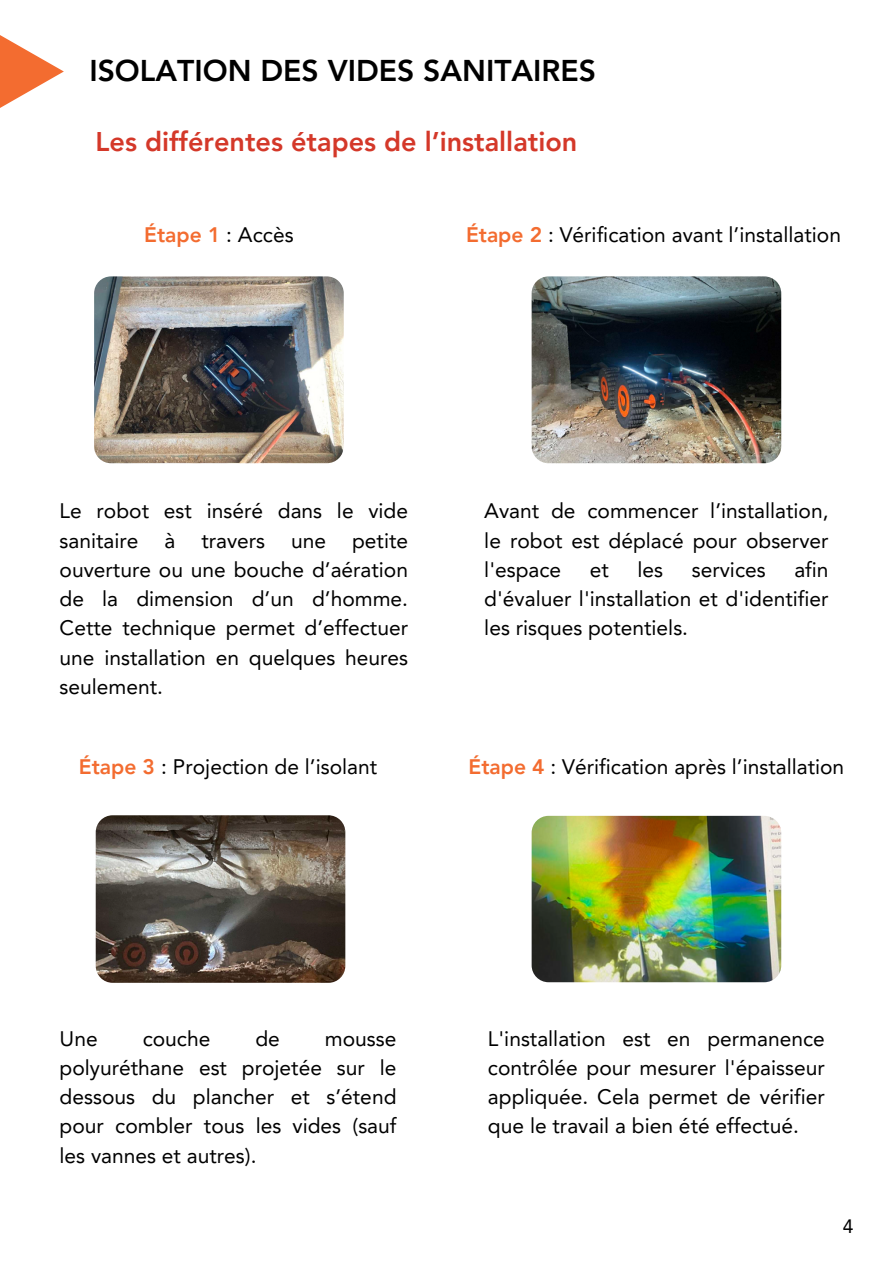
<style>
.page{position:relative;width:893px;height:1264px;background:#fff}
.page>*{position:absolute;margin:0;border:0;box-sizing:border-box;transform-origin:0 0}
.t1{font:800 30px "Avenir LT Pro";color:#000}
.t2{font:800 27px "Avenir LT Pro";color:#d43829}
.t3{font:21px/29.2px "Avenir LT Pro";color:#000;text-align:justify}
.t4{font:800 21px "Avenir LT Pro";color:#f36c30}
.t5{font:19.35px "Avenir LT Pro";color:#000}
.s1{font-weight:400;color:#000}
.s2{font-weight:800;color:#f36c30}
</style>
<div class="page">
<img style="left:94px;top:276px;width:250px;height:187px">
<img style="left:531px;top:276px;width:250px;height:187px">
<img style="left:96px;top:815px;width:249px;height:167px">
<img style="left:531px;top:815px;width:250px;height:167px;border-radius:17px">
<svg style="left:0;top:35px;width:64px;height:73px"></svg>
<p class="t1" style="left:89px;top:59px;width:508px">ISOLATION DES VIDES SANITAIRES</p>
<p class="t2" style="left:95px;top:131px;width:483px">Les différentes étapes de l’installation</p>
<p class="t4" style="left:144px;top:226px;width:151px">Étape 1 <span class="s1">: Accès</span></p>
<p class="t3" style="left:466px;top:222px;width:376px"><span class="s2">Étape 2</span> : Vérification avant l’installation</p>
<p class="t3" style="left:60px;top:498px;width:350px">Le robot est inséré dans le vide sanitaire à</p>
<p class="t3" style="left:60px;top:527px;width:350px;text-indent:142px">travers une petite ouverture ou une bouche d’aération de la dimension d’un d’homme.<br>Cette technique permet d’effectuer une installation en quelques heures seulement.</p>
<p class="t3" style="left:484px;top:498px;width:346px">Avant de commencer l’installation, le robot est déplacé pour observer l'espace</p>
<p class="t3" style="left:484px;top:556px;width:346px;text-indent:310px">afin d'évaluer l'installation et d'identifier les risques potentiels.</p>
<p class="t3" style="left:590px;top:556px;width:21px">et</p>
<p class="t3" style="left:637px;top:556px;width:27px">les</p>
<p class="t3" style="left:691px;top:556px;width:75px">services</p>
<p class="t3" style="left:79px;top:754px;width:300px"><span class="s2">Étape 3</span> : Projection de l’isolant</p>
<p class="t3" style="left:468px;top:754px;width:377px"><span class="s2">Étape 4</span> : Vérification après l’installation</p>
<p class="t3" style="left:60px;top:1025px;width:338px;text-indent:265px">mousse polyuréthane est projetée sur le dessous du plancher et s’étend pour combler tous les vides (sauf les vannes et autres).</p>
<p class="t3" style="left:488px;top:1025px;width:338px">L'installation est en permanence contrôlée pour mesurer l'épaisseur appliquée. Cela permet de vérifier que le travail a bien été effectué.</p>
<p class="t3" style="left:60px;top:1025px;width:40px">Une</p>
<p class="t3" style="left:143px;top:1025px;width:69px">couche</p>
<p class="t3" style="left:255px;top:1025px;width:26px">de</p>
<p class="t5" style="left:842px;top:1217px;width:12px">4</p>
</div>
